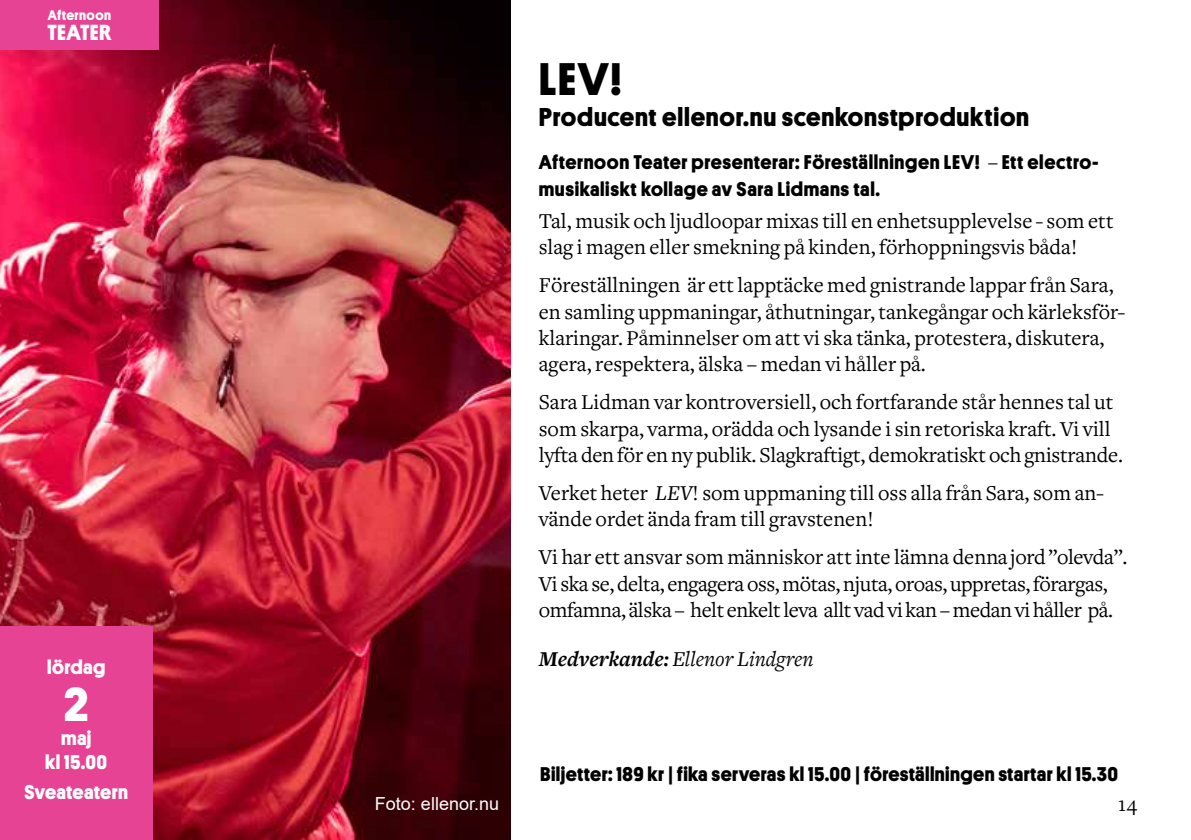
<style>
.page{position:relative;width:1191px;height:840px;background:#fff}
.page>*{position:absolute;margin:0;border:0;box-sizing:border-box;transform-origin:0 0}
.t1{font:700 48px "Stage Sans";color:#fff}
.t2{font:700 46px "Stage Sans";color:#000}
.t3{font:700 26px "Stage Sans";letter-spacing:.03em;color:#000}
.t4{font:22px/26.4px "Curtain Serif";color:#000}
.t5{font:22px/26.4px "Curtain Serif";letter-spacing:-.02em;color:#000}
.t6{font:italic 22px "Curtain Serif";color:#000}
.t7{font:700 22px "Stage Sans";letter-spacing:.02em;color:#fff}
.t8{font:700 20px/26.4px "Stage Sans";letter-spacing:.02em;color:#000}
.t9{font:700 20px/24px "Stage Sans";letter-spacing:.02em;color:#fff;text-align:center}
.t10{font:18px "Arial";color:#fff}
.t11{font:700 14px "Stage Sans";letter-spacing:.03em;color:#fff}
.s1{font-family:"Curtain Serif";font-weight:400;font-size:22px}
.s2{font-style:italic}
.s3{font-weight:700}
</style>
<div class="page">
<img style="left:0;top:0;width:510px;height:839px">
<div style="left:0;top:625px;width:152px;height:214px;background:#e74394"></div>
<div style="left:0;top:0;width:159px;height:50px;background:#e74394"></div>
<p class="t11" style="left:30px;top:1px;width:65px">Afternoon</p>
<p class="t11" style="left:48px;top:5px;width:65px">Afternoon</p>
<p class="t7" style="left:47px;top:16px;width:66px">TEATER</p>
<p class="t9" style="left:47px;top:654px;width:60px">lördag</p>
<h1 class="t1" style="left:64px;top:669px;width:26px">2</h1>
<p class="t9" style="left:45px;top:724px;width:63px">maj<br>kl 15.00</p>
<p class="t9" style="left:24px;top:778px;width:105px">Sveateatern</p>
<p class="t10" style="left:375px;top:791px;width:126px">Foto: ellenor.nu</p>
<h2 class="t2" style="left:539px;top:45px;width:84px">LEV!</h2>
<p class="t3" style="left:539px;top:98px;width:492px">Producent ellenor.nu scenkonstproduktion</p>
<p class="t8" style="left:539px;top:148px;width:561px">Afternoon Teater presenterar: Föreställningen LEV! <span class="s1">–</span> Ett electro&shy;musikaliskt kollage av Sara Lidmans tal.</p>
<p class="t4" style="left:539px;top:208px;width:576px">Tal, musik och ljudloopar mixas till en enhetsupplevelse - som ett slag i magen eller smekning på kinden, förhoppningsvis båda!</p>
<p class="t4" style="left:539px;top:272px;width:588px">Föreställningen är ett lapptäcke med gnistrande lappar från Sara, en samling uppmaningar, åthutningar, tankegångar och kärleksför&shy;klaringar. Påminnelser om att vi ska tänka, protestera, diskutera, agera, respektera, älska – medan vi håller på.</p>
<p class="t4" style="left:539px;top:389px;width:586px">Sara Lidman var kontroversiell, och fortfarande står hennes tal ut som skarpa, varma, orädda och lysande i sin retoriska kraft. Vi vill lyfta den för en ny publik. Slagkraftigt, demokratiskt och gnistrande.</p>
<p class="t4" style="left:539px;top:479px;width:566px">Verket heter <span class="s2">LEV</span>! som uppmaning till oss alla från Sara, som an&shy;vände ordet ända fram till gravstenen!</p>
<p class="t5" style="left:539px;top:544px;width:590px">Vi har ett ansvar som människor att inte lämna denna jord ”olevda”.<br>Vi ska se, delta, engagera oss, mötas, njuta, oroas, uppretas, förargas, omfamna, älska – helt enkelt leva allt vad vi kan – medan vi håller på.</p>
<p class="t6" style="left:539px;top:646px;width:276px"><span class="s3">Medverkande:</span> Ellenor Lindgren</p>
<p class="t8" style="left:540px;top:758px;width:579px">Biljetter: 189 kr | fika serveras kl 15.00 | föreställningen startar kl 15.30</p>
<p class="t4" style="left:1118px;top:791px;width:20px">14</p>
</div>
